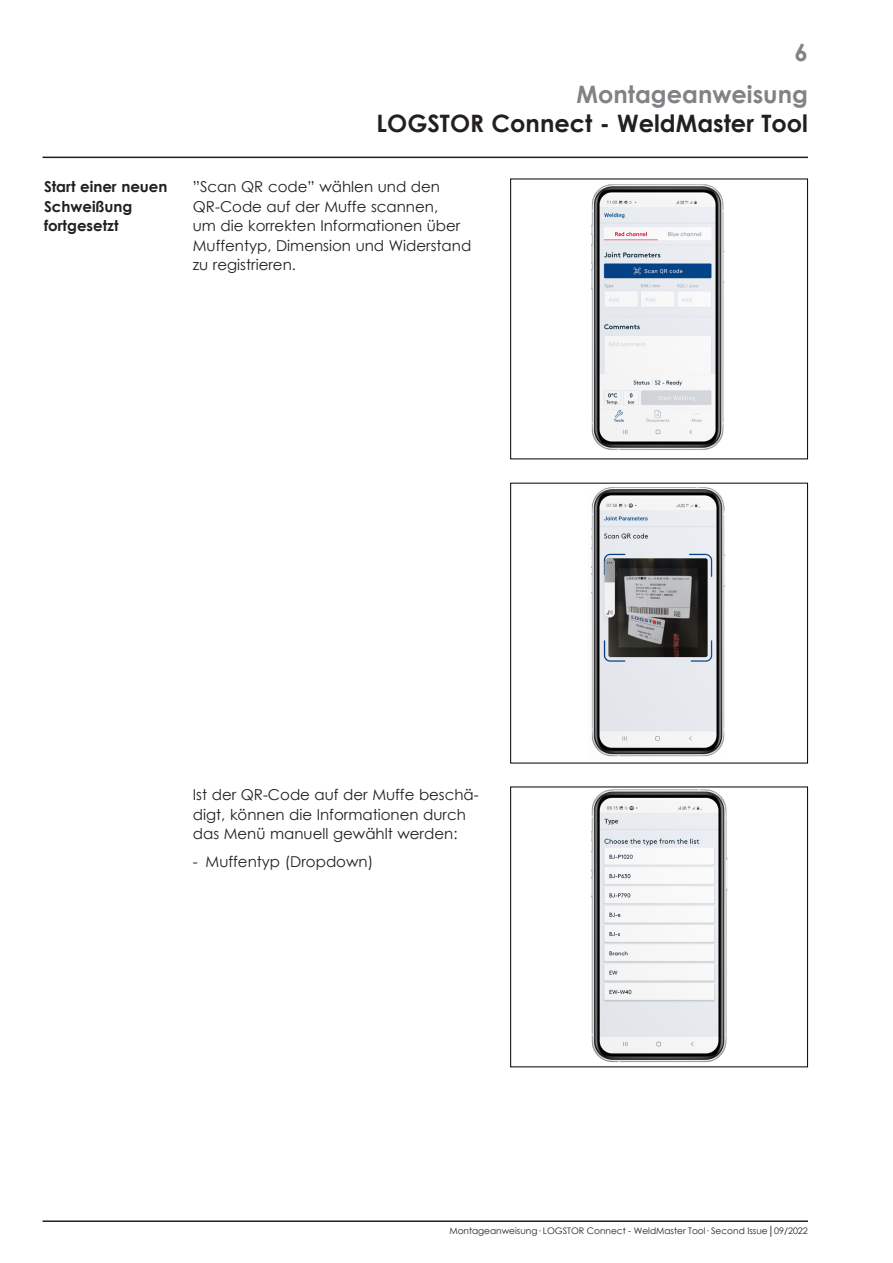
<style>
.page{position:relative;width:893px;height:1263px;background:#fff}
.page>*{position:absolute;margin:0;border:0;box-sizing:border-box;transform-origin:0 0}
.t1{font:700 24px "Century Gothic";color:#231f20}
.t2{font:700 24px/42.5px "Century Gothic";color:#808285;text-align:right}
.t3{font:15px/19.5px "Century Gothic";color:#231f20}
.t4{font:700 15px/19.5px "Century Gothic";color:#231f20}
.t5{font:9px "Century Gothic";color:#231f20}
</style>
<div class="page">
<hr style="left:43px;top:1220px;width:765px;height:2px;background:#231f20">
<hr style="left:43px;top:157px;width:765px;height:1px;background:#231f20">
<img style="left:591px;top:184px;width:134px;height:266px">
<div style="left:510px;top:179px;width:298px;height:280px;border:1px solid #000"></div>
<img style="left:591px;top:487px;width:134px;height:270px">
<div style="left:510px;top:483px;width:298px;height:280px;border:1px solid #000"></div>
<img style="left:591px;top:789px;width:137px;height:274px">
<div style="left:510px;top:786px;width:298px;height:281px;border:1px solid #000"></div>
<h1 class="t2" style="left:576px;top:30px;width:233px">6<br>Montageanweisung</h1>
<h1 class="t1" style="left:377px;top:105px;width:433px">LOGSTOR Connect - WeldMaster Tool</h1>
<p class="t4" style="left:44px;top:176px;width:125px">Start einer neuen<br>Schweißung fortgesetzt</p>
<p class="t3" style="left:193px;top:177px;width:280px">”Scan QR code” wählen und den<br>QR-Code auf der Muffe scannen,<br>um die korrekten Informationen über<br>Muffentyp, Dimension und Widerstand zu registrieren.</p>
<p class="t3" style="left:193px;top:785px;width:287px">Ist der QR-Code auf der Muffe beschä&shy;digt, können die Informationen durch das Menü manuell gewählt werden:</p>
<p class="t3" style="left:193px;top:852px;width:182px">- Muffentyp (Dropdown)</p>
<p class="t5" style="left:449px;top:1224px;width:360px">Montageanweisung· LOGSTOR Connect - WeldMaster Tool· Second Issue│09/2022</p>
</div>
